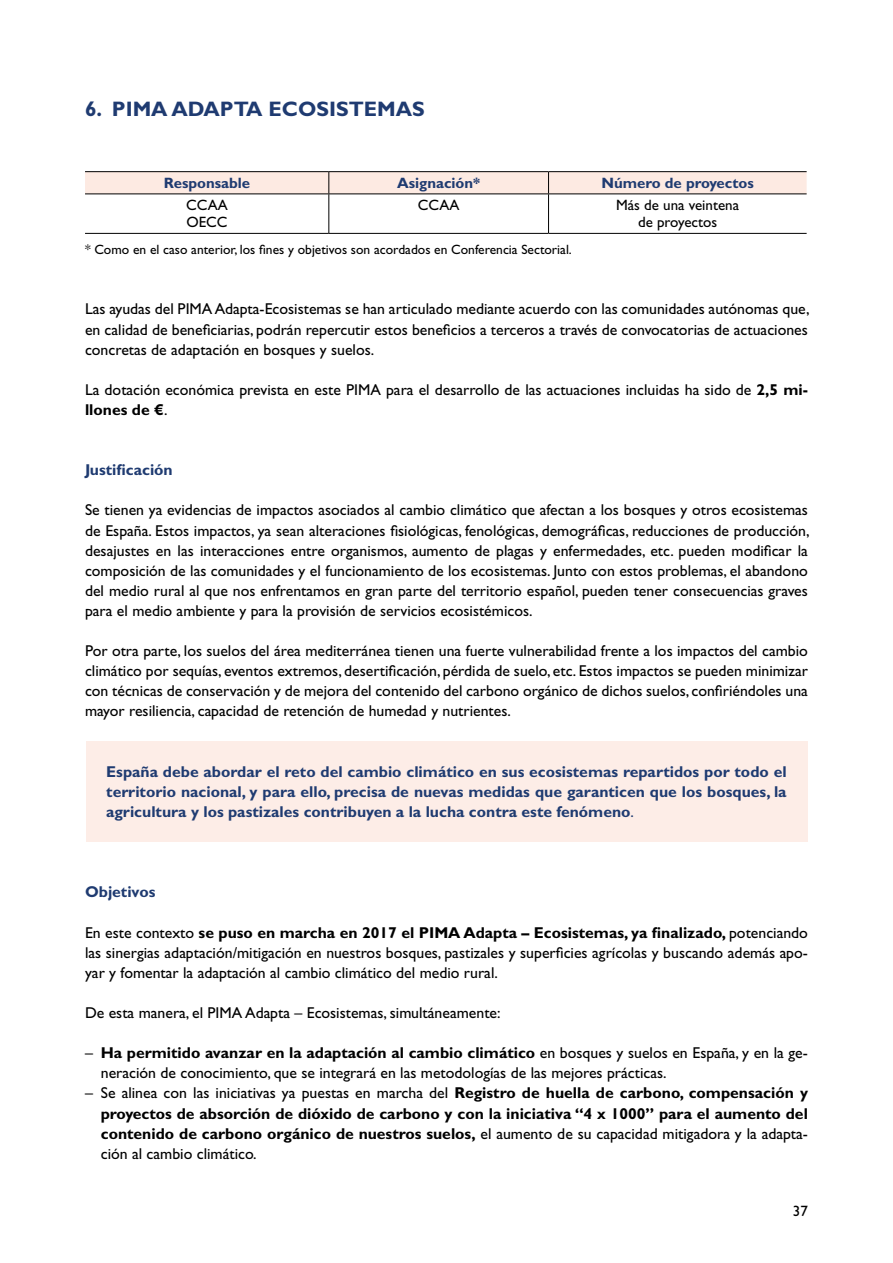
<style>
.page{position:relative;width:893px;height:1263px;background:#fff}
.page>*{position:absolute;margin:0;border:0;box-sizing:border-box;transform-origin:0 0}
.t1{font:700 21px "Gill Sans Std";color:#1f3b71}
.t2{font:15.75px/20.1px "Gill Sans Std";color:#000;text-align:justify}
.t3{font:700 15.75px/20.1px "Gill Sans Std";color:#000;text-align:justify}
.t4{font:700 15.75px/20.1px "Gill Sans Std";color:#1f3b71;text-align:justify}
.t5{font:15px/17.2px "Gill Sans Std";color:#000}
.t6{font:700 15px "Gill Sans Std";color:#1f3b71}
.t7{font:13.5px "Gill Sans Std";color:#000}
.s1{font-weight:700}
.s2{font-weight:400}
</style>
<div class="page">
<div style="left:86px;top:741px;width:721px;height:101px;background:#fdede7"></div>
<div style="left:85px;top:172px;width:722px;height:21px;background:#fdeae2"></div>
<hr style="left:328px;top:194px;width:1px;height:39px;background:#000">
<hr style="left:85px;top:171px;width:244px;height:1px;background:#000">
<hr style="left:329px;top:171px;width:220px;height:1px;background:#000">
<hr style="left:549px;top:171px;width:258px;height:1px;background:#000">
<hr style="left:548px;top:194px;width:1px;height:39px;background:#000">
<hr style="left:85px;top:193px;width:244px;height:1px;background:#000">
<hr style="left:329px;top:193px;width:220px;height:1px;background:#000">
<hr style="left:549px;top:193px;width:258px;height:1px;background:#000">
<hr style="left:85px;top:233px;width:244px;height:1px;background:#000">
<hr style="left:329px;top:233px;width:220px;height:1px;background:#000">
<hr style="left:549px;top:233px;width:258px;height:1px;background:#000">
<h1 class="t1" style="left:85px;top:97px;width:341px">6. PIMA ADAPTA ECOSISTEMAS</h1>
<p class="t6" style="left:164px;top:174px;width:88px">Responsable</p>
<p class="t6" style="left:397px;top:174px;width:85px">Asignación*</p>
<p class="t6" style="left:601px;top:174px;width:154px">Número de proyectos</p>
<p class="t5" style="left:186px;top:197px;width:43px">CCAA<br>OECC</p>
<p class="t5" style="left:418px;top:197px;width:43px">CCAA</p>
<p class="t5" style="left:616px;top:197px;width:124px;text-align:center">Más de una veintena de proyectos</p>
<p class="t7" style="left:85px;top:242px;width:488px">* Como en el caso anterior, los fines y objetivos son acordados en Conferencia Sectorial.</p>
<p class="t2" style="left:85px;top:299px;width:726px">Las ayudas del PIMA Adapta-Ecosistemas se han articulado mediante acuerdo con las comunidades autónomas que, en calidad de beneficiarias, podrán repercutir estos beneficios a terceros a través de convocatorias de actuaciones concretas de adaptación en bosques y suelos.</p>
<p class="t2" style="left:85px;top:380px;width:724px">La dotación económica prevista en este PIMA para el desarrollo de las actuaciones incluidas ha sido de <span class="s1">2,5 mi&shy;llones de €</span>.</p>
<p class="t4" style="left:85px;top:460px;width:89px">Justificación</p>
<p class="t2" style="left:85px;top:500px;width:726px">Se tienen ya evidencias de impactos asociados al cambio climático que afectan a los bosques y otros ecosistemas de España. Estos impactos, ya sean alteraciones fisiológicas, fenológicas, demográficas, reducciones de producción, desajustes en las interacciones entre organismos, aumento de plagas y enfermedades, etc. pueden modificar la composición de las comunidades y el funcionamiento de los ecosistemas. Junto con estos problemas, el abandono del medio rural al que nos enfrentamos en gran parte del territorio español, pueden tener consecuencias graves para el medio ambiente y para la provisión de servicios ecosistémicos.</p>
<p class="t2" style="left:85px;top:641px;width:724px">Por otra parte, los suelos del área mediterránea tienen una fuerte vulnerabilidad frente a los impactos del cambio climático por sequías, eventos extremos, desertificación, pérdida de suelo, etc. Estos impactos se pueden minimizar con técnicas de conservación y de mejora del contenido del carbono orgánico de dichos suelos, confiriéndoles una mayor resiliencia, capacidad de retención de humedad y nutrientes.</p>
<p class="t4" style="left:106px;top:761px;width:682px">España debe abordar el reto del cambio climático en sus ecosistemas repartidos por todo el territorio nacional, y para ello, precisa de nuevas medidas que garanticen que los bosques, la agricultura y los pastizales contribuyen a la lucha contra este fenómeno<span class="s2">.</span></p>
<p class="t4" style="left:85px;top:882px;width:72px">Objetivos</p>
<p class="t2" style="left:85px;top:922px;width:724px">En este contexto <span class="s1">se puso en marcha en 2017 el PIMA Adapta – Ecosistemas, ya finalizado,</span> potenciando las sinergias adaptación/mitigación en nuestros bosques, pastizales y superficies agrícolas y buscando además apo&shy;yar y fomentar la adaptación al cambio climático del medio rural.</p>
<p class="t2" style="left:85px;top:1003px;width:417px">De esta manera, el PIMA Adapta – Ecosistemas, simultáneamente:</p>
<p class="t2" style="left:101px;top:1043px;width:709px;text-indent:-16px">– <span class="s1">Ha permitido avanzar en la adaptación al cambio climático</span> en bosques y suelos en España, y en la ge&shy;neración de conocimiento, que se integrará en las metodologías de las mejores prácticas.</p>
<p class="t3" style="left:101px;top:1083px;width:709px;text-indent:-16px"><span class="s2">– Se alinea con las iniciativas ya puestas en marcha del</span> Registro de huella de carbono, compensación y proyectos de absorción de dióxido de carbono y con la iniciativa “4 x 1000” para el aumento del contenido de carbono orgánico de nuestros suelos, <span class="s2">el aumento de su capacidad mitigadora y la adapta&shy;ción al cambio climático.</span></p>
<p class="t5" style="left:793px;top:1202px;width:16px">37</p>
</div>
